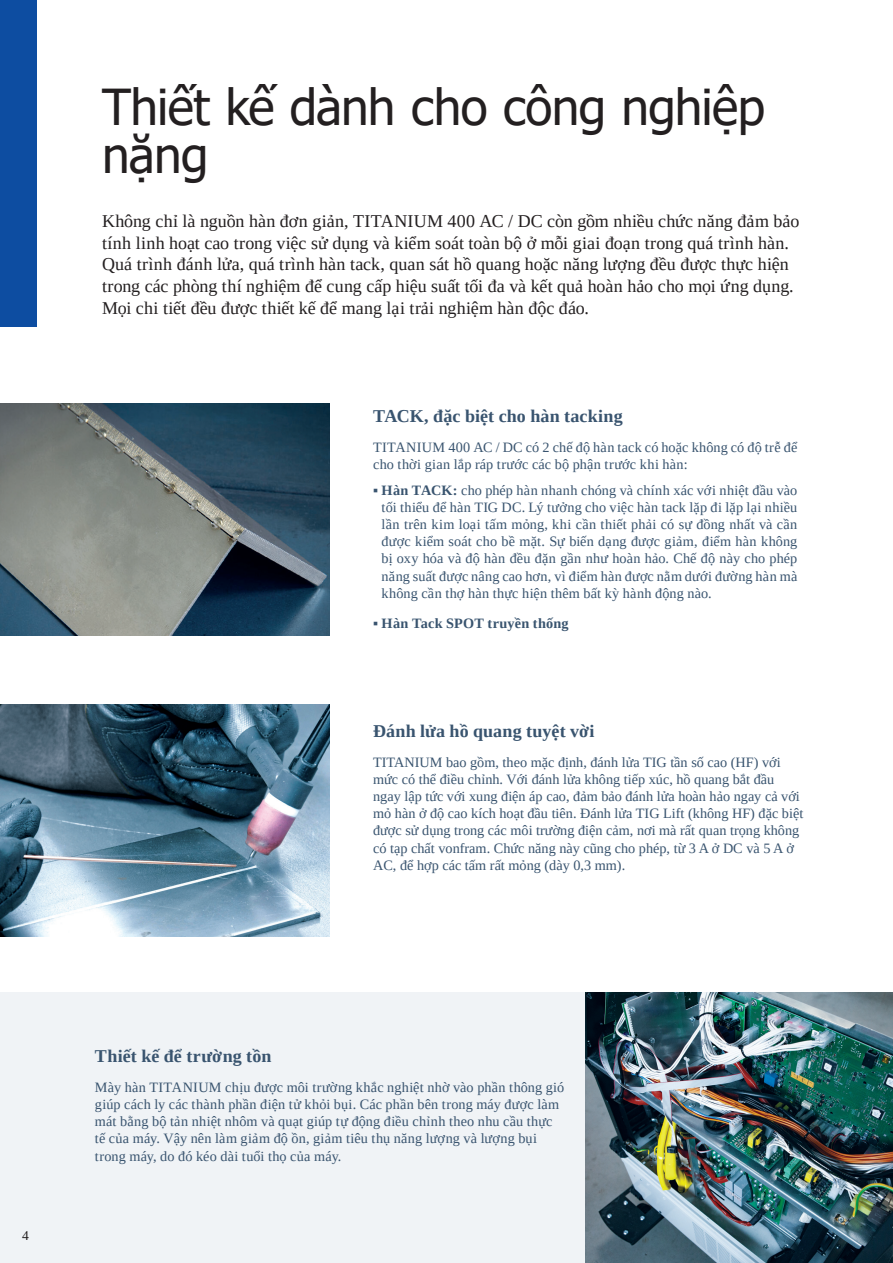
<style>
.page{position:relative;width:893px;height:1263px;background:#fff}
.page>*{position:absolute;margin:0;border:0;box-sizing:border-box;transform-origin:0 0}
.t1{font:49.5px/48px "Tahoma";letter-spacing:-.015em;color:#231f20}
.titre{font:18px/21.6px "Tinos";letter-spacing:.005em;color:#231f20}
.chapo_labeur{font:700 18px "Tinos";letter-spacing:.005em;color:#39546f}
.chapo_labeur-2{font:14.25px/17.1px "Tinos";color:#39546f}
.t2{font:700 14.25px "Tinos";letter-spacing:.015em;color:#39546f}
.t3{font:13.5px "Tinos";color:#231f20}
.s1{font-weight:700}
.s2{font-weight:400}
</style>
<div class="page">
<div style="left:0;top:993px;width:893px;height:270px;background:#f0f3f6"></div>
<img style="left:0;top:404px;width:330px;height:231px">
<img style="left:0;top:705px;width:330px;height:231px">
<div style="left:0;top:0;width:36px;height:326px;background:#0d4da1"></div>
<img style="left:585px;top:993px;width:308px;height:270px">
<p class="t1" style="left:102px;top:86px;width:665px">Thiết kế dành cho công nghiệp nặng</p>
<p class="titre" style="left:102px;top:210px;width:699px">Không chỉ là nguồn hàn đơn giản, TITANIUM 400 AC / DC còn gồm nhiều chức năng đảm bảo tính linh hoạt cao trong việc sử dụng và kiểm soát toàn bộ ở mỗi giai đoạn trong quá trình hàn.<br>Quá trình đánh lửa, quá trình hàn tack, quan sát hồ quang hoặc năng lượng đều được thực hiện trong các phòng thí nghiệm để cung cấp hiệu suất tối đa và kết quả hoàn hảo cho mọi ứng dụng.<br>Mọi chi tiết đều được thiết kế để mang lại trải nghiệm hàn độc đáo.</p>
<p class="chapo_labeur" style="left:373px;top:404px;width:251px">TACK, đặc biệt cho hàn tacking</p>
<p class="chapo_labeur-2" style="left:373px;top:439px;width:426px">TITANIUM 400 AC / DC có 2 chế độ hàn tack có hoặc không có độ trễ để cho thời gian lắp ráp trước các bộ phận trước khi hàn:</p>
<p class="chapo_labeur-2" style="left:382px;top:482px;width:417px;text-align:justify;text-indent:-9px">▪ <span class="s1">Hàn TACK:</span> cho phép hàn nhanh chóng và chính xác với nhiệt đầu vào tối thiểu để hàn TIG DC. Lý tưởng cho việc hàn tack lặp đi lặp lại nhiều lần trên kim loại tấm mỏng, khi cần thiết phải có sự đồng nhất và cần được kiểm soát cho bề mặt. Sự biến dạng được giảm, điểm hàn không bị oxy hóa và độ hàn đều đặn gần như hoàn hảo. Chế độ này cho phép năng suất được nâng cao hơn, vì điểm hàn được nằm dưới đường hàn mà không cần thợ hàn thực hiện thêm bất kỳ hành động nào.</p>
<p class="t2" style="left:373px;top:613px;width:197px"><span class="s2">▪</span> Hàn Tack SPOT truyền thống</p>
<p class="chapo_labeur" style="left:373px;top:719px;width:223px">Đánh lửa hồ quang tuyệt vời</p>
<p class="chapo_labeur-2" style="left:373px;top:754px;width:432px">TITANIUM bao gồm, theo mặc định, đánh lửa TIG tần số cao (HF) với mức có thể điều chỉnh. Với đánh lửa không tiếp xúc, hồ quang bắt đầu ngay lập tức với xung điện áp cao, đảm bảo đánh lửa hoàn hảo ngay cả với mỏ hàn ở độ cao kích hoạt đầu tiên. Đánh lửa TIG Lift (không HF) đặc biệt được sử dụng trong các môi trường điện cảm, nơi mà rất quan trọng không có tạp chất vonfram. Chức năng này cũng cho phép, từ 3 A ở DC và 5 A ở AC, để hợp các tấm rất mỏng (dày 0,3 mm).</p>
<p class="t3" style="left:22px;top:1226px;width:8px">4</p>
<p class="chapo_labeur" style="left:95px;top:1044px;width:178px">Thiết kế để trường tồn</p>
<p class="chapo_labeur-2" style="left:95px;top:1079px;width:471px">Mày hàn TITANIUM chịu được môi trường khắc nghiệt nhờ vào phần thông gió giúp cách ly các thành phần điện tử khỏi bụi. Các phần bên trong máy được làm mát bằng bộ tản nhiệt nhôm và quạt giúp tự động điều chỉnh theo nhu cầu thực tế của máy. Vậy nên làm giảm độ ồn, giảm tiêu thụ năng lượng và lượng bụi trong máy, do đó kéo dài tuổi thọ của máy.</p>
</div>
